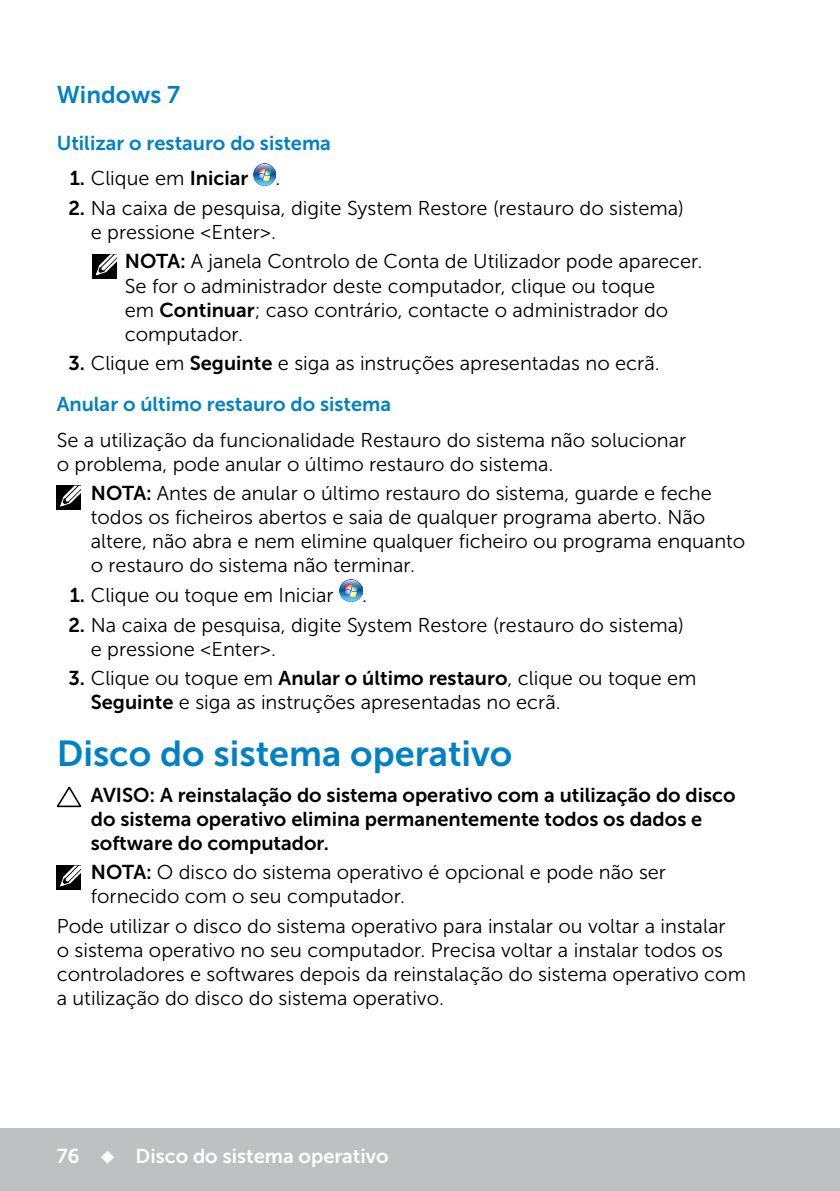
<style>
.page{position:relative;width:840px;height:1191px;background:#fff}
.page>*{position:absolute;margin:0;border:0;box-sizing:border-box;transform-origin:0 0}
.Head1{font:36px "Museo Sans For Dell 700";color:#0081c6}
.Head2{font:24px "Museo Sans For Dell 700";color:#0081c6}
.Paragraph{font:20px/24px "Museo Sans For Dell 300";color:#000}
.Note{font:20px/24px "Museo Sans For Dell 300";color:#000}
.Note_indent{font:20px/24px "Museo Sans For Dell 300";color:#000}
.Caution{font:20px/24px "Museo Sans For Dell 700";color:#000}
.Head3{font:20px "Museo Sans For Dell 700";color:#0081c6}
.t1{font:20px "Museo Sans For Dell 700";color:#fff}
.s1{font-family:"Museo Sans For Dell 300"}
.s2{font-family:"Museo Sans For Dell 700"}
</style>
<div class="page">
<div style="left:0;top:1128px;width:839px;height:63px;background:#bec0c2"></div>
<img style="left:254px;top:163px;width:21px;height:22px">
<img style="left:339px;top:579px;width:23px;height:23px">
<div style="left:92px;top:254px;width:25px;height:25px;background:#000"></div>
<svg style="left:95px;top:254px;width:22px;height:22px"></svg>
<div style="left:57px;top:486px;width:24px;height:24px;background:#000"></div>
<svg style="left:59px;top:485px;width:22px;height:22px"></svg>
<svg style="left:57px;top:786px;width:24px;height:21px"></svg>
<div style="left:57px;top:865px;width:24px;height:25px;background:#000"></div>
<svg style="left:60px;top:865px;width:21px;height:22px"></svg>
<p class="Head2" style="left:57px;top:81px;width:125px">Windows 7</p>
<p class="Head3" style="left:57px;top:132px;width:275px">Utilizar o restauro do sistema</p>
<p class="Caution" style="left:70px;top:166px;width:180px">1. <span class="s1">Clique em</span> Iniciar</p>
<p class="Paragraph" style="left:275px;top:166px;width:6px">.</p>
<p class="Paragraph" style="left:91px;top:196px;width:594px;text-indent:-22px"><span class="s2">2.</span> Na caixa de pesquisa, digite System Restore (restauro do sistema) e pressione &lt;Enter&gt;.</p>
<p class="Note_indent" style="left:125px;top:250px;width:579px"><span class="s2">NOTA:</span> A janela Controlo de Conta de Utilizador pode aparecer.<br>Se for o administrador deste computador, clique ou toque<br>em <span class="s2">Continuar</span>; caso contrário, contacte o administrador do computador.</p>
<p class="Paragraph" style="left:69px;top:351px;width:592px"><span class="s2">3.</span> Clique em <span class="s2">Seguinte</span> e siga as instruções apresentadas no ecrã.</p>
<p class="Head3" style="left:57px;top:393px;width:336px">Anular o último restauro do sistema</p>
<p class="Paragraph" style="left:57px;top:428px;width:630px">Se a utilização da funcionalidade Restauro do sistema não solucionar o problema, pode anular o último restauro do sistema.</p>
<p class="Note" style="left:91px;top:481px;width:655px"><span class="s2">NOTA:</span> Antes de anular o último restauro do sistema, guarde e feche todos os ficheiros abertos e saia de qualquer programa aberto. Não altere, não abra e nem elimine qualquer ficheiro ou programa enquanto o restauro do sistema não terminar.</p>
<p class="Paragraph" style="left:70px;top:583px;width:265px"><span class="s2">1.</span> Clique ou toque em Iniciar</p>
<p class="Paragraph" style="left:362px;top:583px;width:6px">.</p>
<p class="Paragraph" style="left:91px;top:613px;width:594px;text-indent:-22px"><span class="s2">2.</span> Na caixa de pesquisa, digite System Restore (restauro do sistema) e pressione &lt;Enter&gt;.</p>
<p class="Paragraph" style="left:91px;top:666px;width:607px;text-indent:-22px"><span class="s2">3.</span> Clique ou toque em <span class="s2">Anular o último restauro</span>, clique ou toque em<br><span class="s2">Seguinte</span> e siga as instruções apresentadas no ecrã.</p>
<p class="Head1" style="left:57px;top:734px;width:457px">Disco do sistema operativo</p>
<p class="Caution" style="left:91px;top:783px;width:646px">AVISO: A reinstalação do sistema operativo com a utilização do disco do sistema operativo elimina permanentemente todos os dados e software do computador.</p>
<p class="Note" style="left:91px;top:860px;width:576px"><span class="s2">NOTA:</span> O disco do sistema operativo é opcional e pode não ser fornecido com o seu computador.</p>
<p class="Paragraph" style="left:57px;top:914px;width:690px">Pode utilizar o disco do sistema operativo para instalar ou voltar a instalar<br>o sistema operativo no seu computador. Precisa voltar a instalar todos os controladores e softwares depois da reinstalação do sistema operativo com a utilização do disco do sistema operativo.</p>
<p class="t1" style="left:57px;top:1144px;width:333px">76 ◆ Disco do sistema operativo</p>
</div>
